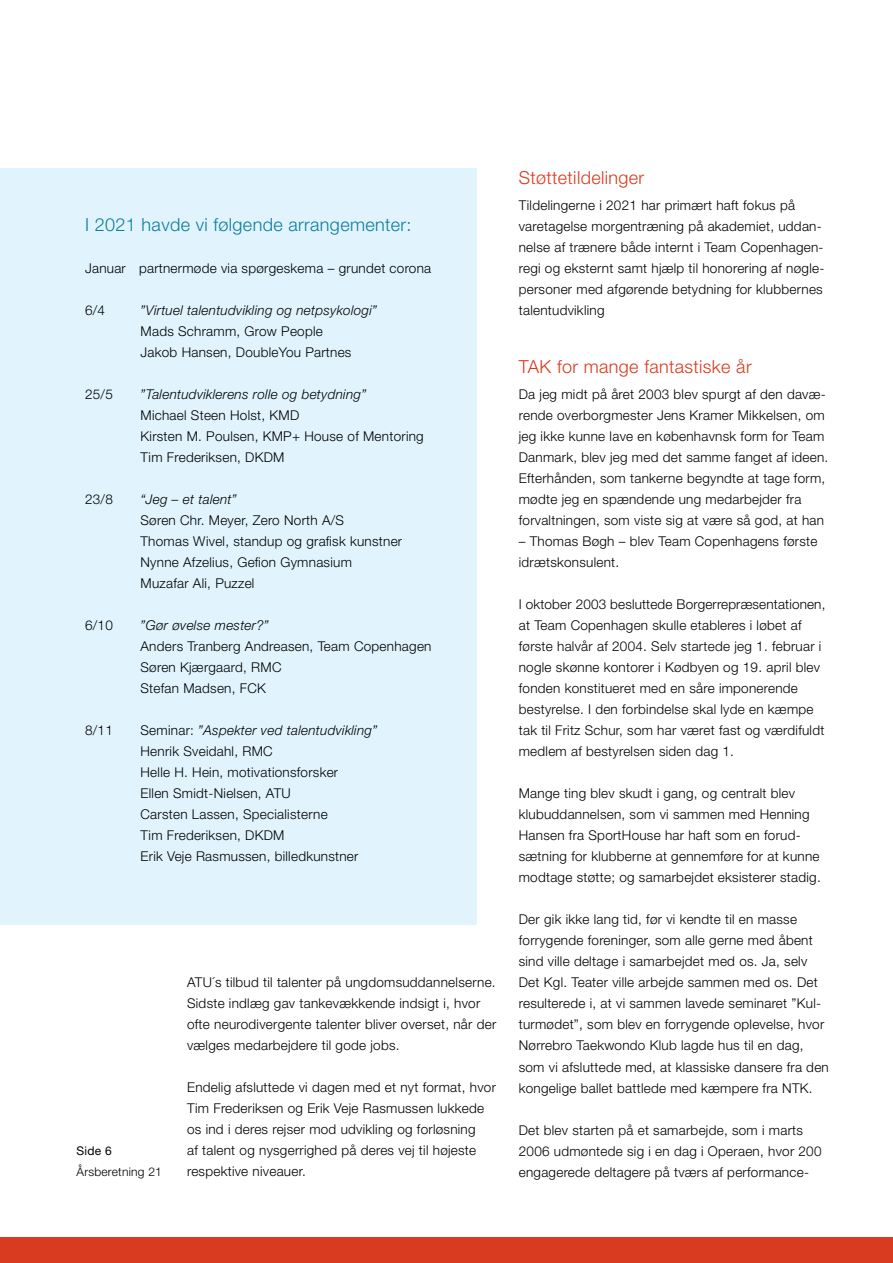
<style>
.page{position:relative;width:893px;height:1263px;background:#fff}
.page>*{position:absolute;margin:0;border:0;box-sizing:border-box;transform-origin:0 0}
.t1{font:300 18px "Helvetica Neue LT Std";letter-spacing:.02em;color:#d93b20}
.t2{font:300 18px "Helvetica Neue LT Std";letter-spacing:.02em;color:#0e7d9c}
.t3{font:300 13.5px/21px "Helvetica Neue LT Std";letter-spacing:.02em;color:#000}
.t4{font:italic 300 13.5px "Helvetica Neue LT Std";letter-spacing:.02em;color:#000}
.t5{font:300 12px "Helvetica Neue LT Std";letter-spacing:.02em;color:#000}
.t6{font:12px "Helvetica Neue LT Std";color:#000}
.s1{font-style:italic}
</style>
<div class="page">
<div style="left:0;top:1237px;width:893px;height:26px;background:#d93b20"></div>
<div style="left:0;top:168px;width:476px;height:756px;background:#e1f4fd"></div>
<h1 class="t2" style="left:85px;top:214px;width:328px">I 2021 havde vi følgende arrangementer:</h1>
<p class="t3" style="left:85px;top:258px;width:348px">Januar partnermøde via spørgeskema – grundet corona</p>
<p class="t3" style="left:85px;top:300px;width:22px">6/4</p>
<p class="t4" style="left:141px;top:302px;width:238px">”Virtuel talentudvikling og netpsykologi”</p>
<p class="t3" style="left:141px;top:321px;width:212px">Mads Schramm, Grow People<br>Jakob Hansen, DoubleYou Partnes</p>
<p class="t3" style="left:85px;top:384px;width:29px">25/5</p>
<p class="t4" style="left:141px;top:386px;width:227px">”Talentudviklerens rolle og betydning”</p>
<p class="t3" style="left:141px;top:405px;width:285px">Michael Steen Holst, KMD<br>Kirsten M. Poulsen, KMP+ House of Mentoring<br>Tim Frederiksen, DKDM</p>
<p class="t3" style="left:85px;top:489px;width:29px">23/8</p>
<p class="t4" style="left:141px;top:491px;width:98px">“Jeg – et talent”</p>
<p class="t3" style="left:141px;top:510px;width:263px">Søren Chr. Meyer, Zero North A/S<br>Thomas Wivel, standup og grafisk kunstner<br>Nynne Afzelius, Gefion Gymnasium<br>Muzafar Ali, Puzzel</p>
<p class="t3" style="left:85px;top:615px;width:29px">6/10</p>
<p class="t4" style="left:141px;top:617px;width:130px">”Gør øvelse mester?”</p>
<p class="t3" style="left:141px;top:636px;width:292px">Anders Tranberg Andreasen, Team Copenhagen<br>Søren Kjærgaard, RMC<br>Stefan Madsen, FCK</p>
<p class="t3" style="left:85px;top:720px;width:29px">8/11</p>
<p class="t3" style="left:141px;top:720px;width:238px">Seminar: <span class="s1">”Aspekter ved talentudvikling”<br></span>Henrik Sveidahl, RMC<br>Helle H. Hein, motivationsforsker<br>Ellen Smidt-Nielsen, ATU<br>Carsten Lassen, Specialisterne<br>Tim Frederiksen, DKDM<br>Erik Veje Rasmussen, billedkunstner</p>
<p class="t6" style="left:77px;top:1144px;width:37px">Side 6</p>
<p class="t5" style="left:77px;top:1165px;width:87px">Årsberetning 21</p>
<p class="t3" style="left:187px;top:972px;width:311px">ATU´s tilbud til talenter på ungdomsuddannelserne.<br>Sidste indlæg gav tankevækkende indsigt i, hvor ofte neurodivergente talenter bliver overset, når der vælges medarbejdere til gode jobs.</p>
<p class="t3" style="left:187px;top:1077px;width:310px">Endelig afsluttede vi dagen med et nyt format, hvor Tim Frederiksen og Erik Veje Rasmussen lukkede os ind i deres rejser mod udvikling og forløsning<br>af talent og nysgerrighed på deres vej til højeste respektive niveauer.</p>
<h1 class="t1" style="left:519px;top:166px;width:127px">Støttetildelinger</h1>
<p class="t3" style="left:519px;top:195px;width:307px">Tildelingerne i 2021 har primært haft fokus på varetagelse morgentræning på akademiet, uddan&shy;nelse af trænere både internt i Team Copenhagen&shy;regi og eksternt samt hjælp til honorering af nøgle&shy;personer med afgørende betydning for klubbernes talentudvikling</p>
<h1 class="t1" style="left:519px;top:356px;width:234px">TAK for mange fantastiske år</h1>
<p class="t3" style="left:519px;top:384px;width:311px">Da jeg midt på året 2003 blev spurgt af den davæ&shy;rende overborgmester Jens Kramer Mikkelsen, om jeg ikke kunne lave en københavnsk form for Team Danmark, blev jeg med det samme fanget af ideen.<br>Efterhånden, som tankerne begyndte at tage form, mødte jeg en spændende ung medarbejder fra forvaltningen, som viste sig at være så god, at han</p>
<p class="t3" style="left:519px;top:531px;width:300px">– Thomas Bøgh – blev Team Copenhagens første idrætskonsulent.</p>
<p class="t3" style="left:519px;top:594px;width:308px">I oktober 2003 besluttede Borgerrepræsentationen, at Team Copenhagen skulle etableres i løbet af første halvår af 2004. Selv startede jeg 1. februar i nogle skønne kontorer i Kødbyen og 19. april blev fonden konstitueret med en såre imponerende bestyrelse. I den forbindelse skal lyde en kæmpe tak til Fritz Schur, som har været fast og værdifuldt medlem af bestyrelsen siden dag 1.</p>
<p class="t3" style="left:519px;top:783px;width:304px">Mange ting blev skudt i gang, og centralt blev klubuddannelsen, som vi sammen med Henning Hansen fra SportHouse har haft som en forud&shy;sætning for klubberne at gennemføre for at kunne modtage støtte; og samarbejdet eksisterer stadig.</p>
<p class="t3" style="left:519px;top:909px;width:312px">Der gik ikke lang tid, før vi kendte til en masse forrygende foreninger, som alle gerne med åbent sind ville deltage i samarbejdet med os. Ja, selv Det Kgl. Teater ville arbejde sammen med os. Det resulterede i, at vi sammen lavede seminaret ”Kul&shy;turmødet”, som blev en forrygende oplevelse, hvor Nørrebro Taekwondo Klub lagde hus til en dag, som vi afsluttede med, at klassiske dansere fra den kongelige ballet battlede med kæmpere fra NTK.</p>
<p class="t3" style="left:519px;top:1119px;width:304px">Det blev starten på et samarbejde, som i marts<br>2006 udmøntede sig i en dag i Operaen, hvor 200 engagerede deltagere på tværs af performance-</p>
</div>
